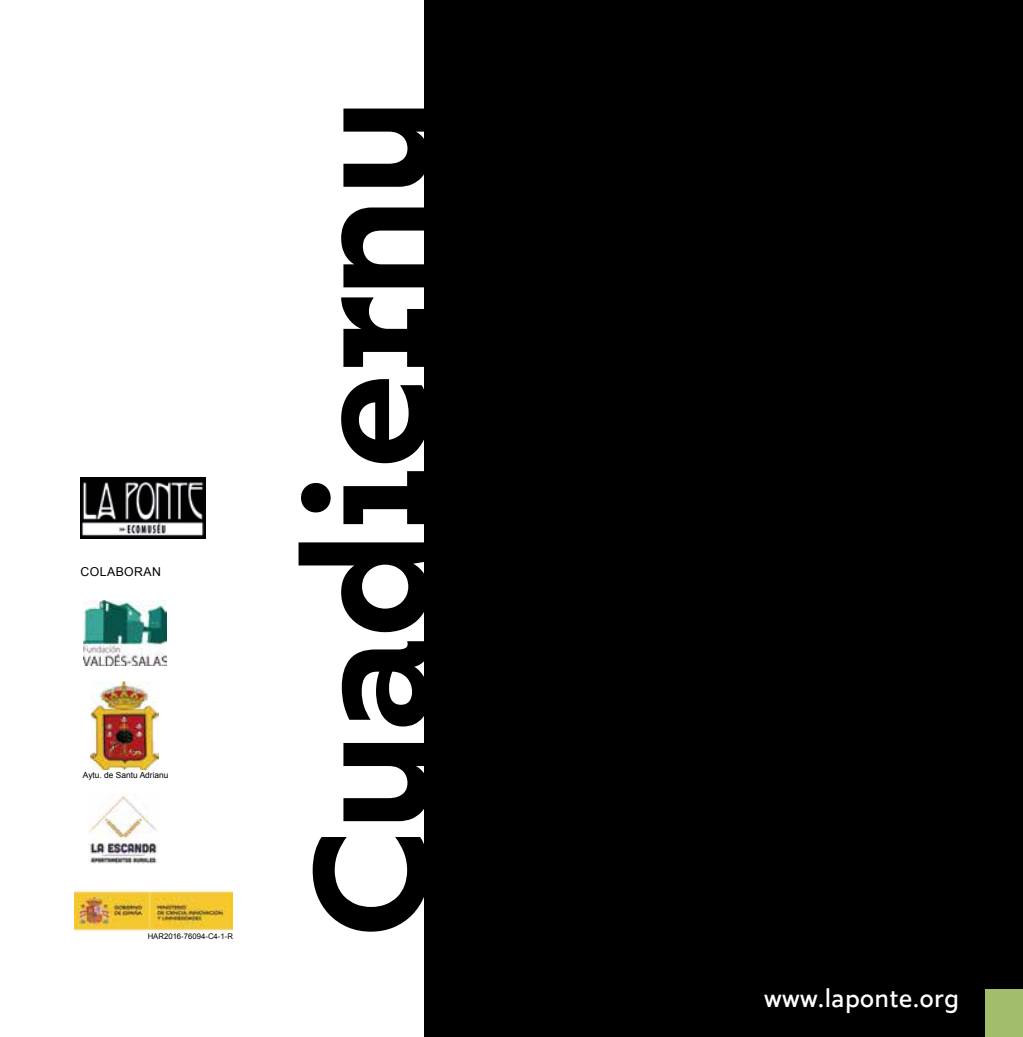
<style>
.page{position:relative;width:1023px;height:1037px;background:#fff}
.page>*{position:absolute;margin:0;border:0;box-sizing:border-box;transform-origin:0 0}
.t1{font:500 164.5px "Bilbao";color:#000}
.t2{font:24.5px "Marcher Alt";letter-spacing:.02em;color:#fff}
.t3{font:12.25px "Arial";letter-spacing:.035em;color:#000}
.t4{font:8.4px "Arial";color:#000}
.t5{font:7.7px "Arial";color:#000}
</style>
<div class="page">
<div style="left:424px;top:0;width:599px;height:1036px;background:#000"></div>
<div style="left:985px;top:988px;width:38px;height:48px;background:#a2be6d"></div>
<img style="left:83px;top:600px;width:83px;height:64px">
<img style="left:90px;top:681px;width:69px;height:88px">
<img style="left:88px;top:793px;width:69px;height:71px">
<img style="left:74px;top:890px;width:158px;height:42px">
<img style="left:80px;top:477px;width:126px;height:61px">
<h3 class="t3" style="left:81px;top:562px;width:82px">COLABORAN</h3>
<p class="t4" style="left:83px;top:769px;width:87px">Aytu. de Santu Adrianu</p>
<p class="t5" style="left:148px;top:930px;width:87px">HAR2016-76094-C4-1-R</p>
<h1 class="t1" style="left:254px;top:936px;width:840px;rotate:-90deg">Cuadiernu</h1>
<h2 class="t2" style="left:764px;top:979px;width:196px">www.laponte.org</h2>
</div>
